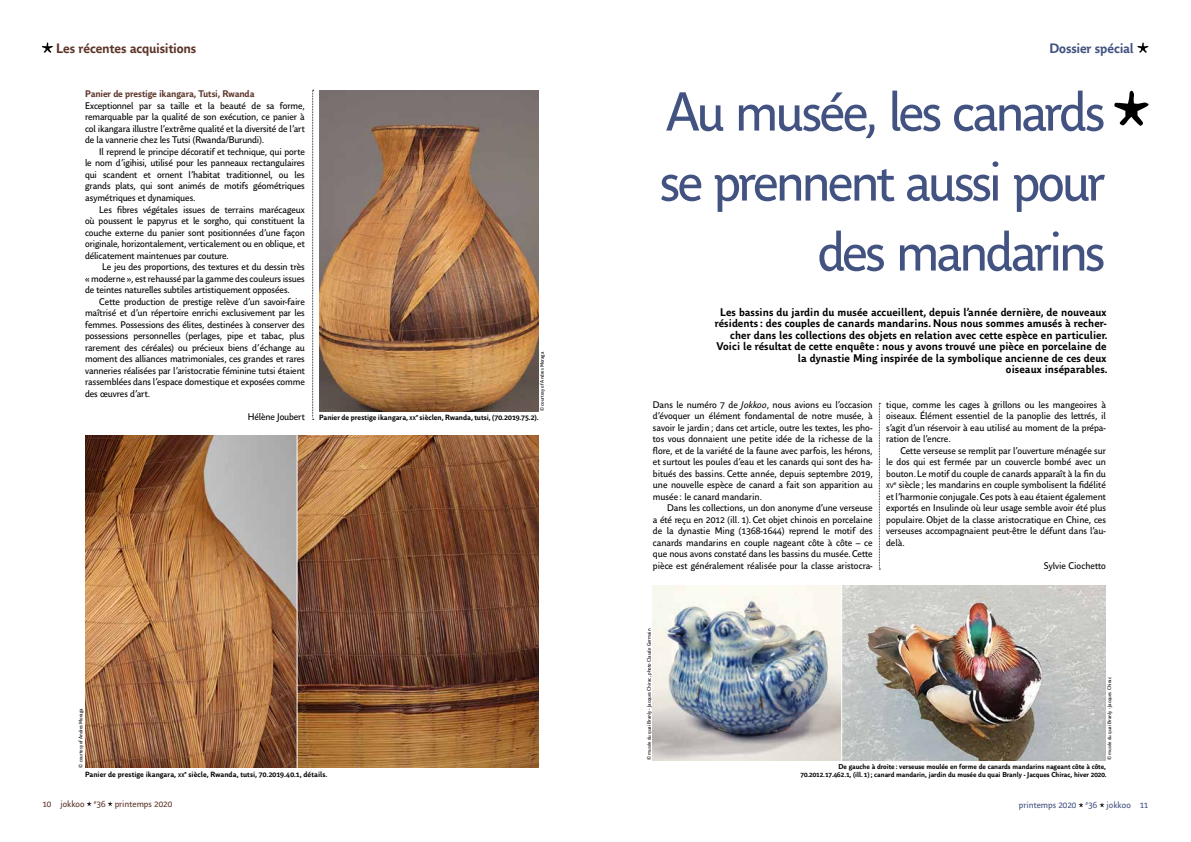
<style>
.page{position:relative;width:1191px;height:842px;background:#fff}
.page>*{position:absolute;margin:0;border:0;box-sizing:border-box;transform-origin:0 0}
.t1{font:54px/70px "Parisine Office Std";letter-spacing:-.055em;color:#435381;text-align:right}
.t2{font:700 13.5px "Parisine Office Std";letter-spacing:-.015em;color:#5d3529}
.t3{font:700 13.5px "Parisine Office Std";letter-spacing:-.01em;color:#435381}
.t4{font:700 11px/11.5px "Parisine Office Std";letter-spacing:.01em;color:#000;text-align:right}
.t5{font:9.5px/11.5px "Parisine Office Std";color:#000;text-align:justify}
.t6{font:700 9.5px "Parisine Office Std";letter-spacing:-.015em;color:#5d3529}
.t7{font:9px "Parisine Office Std";letter-spacing:.005em;color:#5d3529}
.t8{font:9px "Parisine Office Std";letter-spacing:.005em;color:#435381}
.t9{font:700 7.5px "Parisine Office Std";letter-spacing:.005em;color:#000}
.t10{font:700 7px/8px "Parisine Office Std";color:#000;text-align:right}
.t11{font:6.7px "Parisine Office Std";color:#000}
.t12{font:5px "Parisine Office Std";color:#000}
.s1{font-size:5.2px}
.s2{font-style:italic}
</style>
<div class="page">
<svg style="left:87px;top:801px;width:4px;height:5px"></svg>
<svg style="left:108px;top:801px;width:4px;height:5px"></svg>
<svg style="left:42px;top:42px;width:11px;height:11px"></svg>
<svg style="left:312px;top:90px;width:2px;height:330px"></svg>
<svg style="left:879px;top:403px;width:1px;height:167px"></svg>
<svg style="left:1078px;top:803px;width:5px;height:4px"></svg>
<svg style="left:1099px;top:803px;width:5px;height:4px"></svg>
<svg style="left:1114px;top:91px;width:34px;height:35px"></svg>
<svg style="left:1137px;top:42px;width:11px;height:11px"></svg>
<img style="left:652px;top:585px;width:454px;height:175px">
<hr style="left:795px;top:594px;width:1px;height:159px;background:#fff">
<img style="left:319px;top:90px;width:220px;height:321px">
<img style="left:85px;top:436px;width:454px;height:332px">
<hr style="left:841px;top:581px;width:1px;height:182px;background:#fff">
<hr style="left:296px;top:432px;width:2px;height:336px;background:#fff">
<h2 class="t2" style="left:56px;top:40px;width:142px">Les récentes acquisitions</h2>
<p class="t6" style="left:85px;top:88px;width:171px">Panier de prestige ikangara, Tutsi, Rwanda</p>
<p class="t5" style="left:85px;top:100px;width:221px">Exceptionnel par sa taille et la beauté de sa forme, remarquable par la qualité de son exécution, ce panier à col ikangara illustre l’extrême qualité et la diversité de l’art de la vannerie chez les Tutsi (Rwanda/Burundi).</p>
<p class="t5" style="left:85px;top:146px;width:221px;text-indent:14px">Il reprend le principe décoratif et technique, qui porte le nom d’igihisi, utilisé pour les panneaux rectangulaires qui scandent et ornent l’habitat traditionnel, ou les grands plats, qui sont animés de motifs géométriques asymétriques et dynamiques.</p>
<p class="t5" style="left:85px;top:204px;width:221px;text-indent:14px">Les fibres végétales issues de terrains marécageux où poussent le papyrus et le sorgho, qui constituent la couche externe du panier sont positionnées d’une façon originale, horizontalement, verticalement ou en oblique, et délicatement maintenues par couture.</p>
<p class="t5" style="left:85px;top:261px;width:221px;text-indent:17px">Le jeu des proportions, des textures et du dessin très « moderne », est rehaussé par la gamme des couleurs issues de teintes naturelles subtiles artistiquement opposées.</p>
<p class="t5" style="left:85px;top:296px;width:221px;text-indent:14px">Cette production de prestige relève d’un savoir-faire maîtrisé et d’un répertoire enrichi exclusivement par les femmes. Possessions des élites, destinées à conserver des possessions personnelles (perlages, pipe et tabac, plus rarement des céréales) ou précieux biens d’échange au moment des alliances matrimoniales, ces grandes et rares vanneries réalisées par l’aristocratie féminine tutsi étaient rassemblées dans l’espace domestique et exposées comme des œuvres d’art.</p>
<p class="t5" style="left:248px;top:411px;width:59px">Hélène Joubert</p>
<p class="t12" style="left:539px;top:411px;width:61px;rotate:-90deg">© courtesy of Andres Moraga</p>
<p class="t9" style="left:319px;top:413px;width:221px">Panier de prestige ikangara, <span class="s1">XX</span><sup>e</sup> sièclen, Rwanda, tutsi, (70.2019.75.2).</p>
<p class="t12" style="left:78px;top:768px;width:61px;rotate:-90deg">© courtesy of Andres Moraga</p>
<p class="t9" style="left:85px;top:770px;width:244px">Panier de prestige ikangara, <span class="s1">XX</span><sup>e</sup> siècle, Rwanda, tutsi, 70.2019.40.1, détails.</p>
<p class="t7" style="left:43px;top:798px;width:131px">10 jokkoo <sup>#</sup>36 printemps 2020</p>
<h2 class="t3" style="left:1049px;top:40px;width:86px">Dossier spécial</h2>
<h1 class="t1" style="left:660px;top:78px;width:447px">Au musée, les canards se prennent aussi pour des mandarins</h1>
<p class="t4" style="left:715px;top:306px;width:394px">Les bassins du jardin du musée accueillent, depuis l’année dernière, de nouveaux résidents : des couples de canards mandarins. Nous nous sommes amusés à recher&shy;cher dans les collections des objets en relation avec cette espèce en particulier.<br>Voici le résultat de cette enquête : nous y avons trouvé une pièce en porcelaine de la dynastie Ming inspirée de la symbolique ancienne de ces deux<br>oiseaux inséparables.</p>
<p class="t5" style="left:886px;top:399px;width:221px">tique, comme les cages à grillons ou les mangeoires à oiseaux. Élément essentiel de la panoplie des lettrés, il s’agit d’un réservoir à eau utilisé au moment de la prépa&shy;ration de l’encre.</p>
<p class="t5" style="left:886px;top:445px;width:221px;text-indent:14px">Cette verseuse se remplit par l’ouverture ménagée sur le dos qui est fermée par un couvercle bombé avec un bouton. Le motif du couple de canards apparaît à la fin du</p>
<p class="t11" style="left:886px;top:482px;width:9px">xv</p>
<p class="t5" style="left:653px;top:399px;width:221px">Dans le numéro 7 de <span class="s2">Jokkoo</span>, nous avions eu l’occasion d’évoquer un élément fondamental de notre musée, à savoir le jardin ; dans cet article, outre les textes, les pho&shy;tos vous donnaient une petite idée de la richesse de la flore, et de la variété de la faune avec parfois, les hérons, et surtout les poules d’eau et les canards qui sont des ha&shy;bitués des bassins. Cette année, depuis septembre 2019, une nouvelle espèce de canard a fait son apparition au musée : le canard mandarin.</p>
<p class="t5" style="left:653px;top:503px;width:221px;text-indent:14px">Dans les collections, un don anonyme d’une verseuse a été reçu en 2012 (ill. 1). Cet objet chinois en porcelaine de la dynastie Ming (1368-1644) reprend le motif des canards mandarins en couple nageant côte à côte – ce que nous avons constaté dans les bassins du musée. Cette pièce est généralement réalisée pour la classe aristocra-</p>
<p class="t5" style="left:886px;top:479px;width:221px;text-indent:8px"><sup>e</sup> siècle ; les mandarins en couple symbolisent la fidélité et l’harmonie conjugale. Ces pots à eau étaient également exportés en Insulinde où leur usage semble avoir été plus populaire. Objet de la classe aristocratique en Chine, ces verseuses accompagnaient peut-être le défunt dans l’au&shy;delà.</p>
<p class="t5" style="left:1043px;top:560px;width:64px">Sylvie Ciochetto</p>
<p class="t12" style="left:646px;top:760px;width:133px;rotate:-90deg">© musée du quai Branly - Jacques Chirac, photo Claude Germain</p>
<p class="t12" style="left:1106px;top:760px;width:84px;rotate:-90deg">© musée du quai Branly - Jacques Chirac</p>
<p class="t10" style="left:800px;top:762px;width:307px">De gauche à droite : verseuse moulée en forme de canards mandarins nageant côte à côte,<br>70.2012.17.462.1, (ill. 1) ; canard mandarin, jardin du musée du quai Branly - Jacques Chirac, hiver 2020.</p>
<p class="t8" style="left:1019px;top:799px;width:131px">printemps 2020 <sup>#</sup>36 jokkoo 11</p>
</div>
